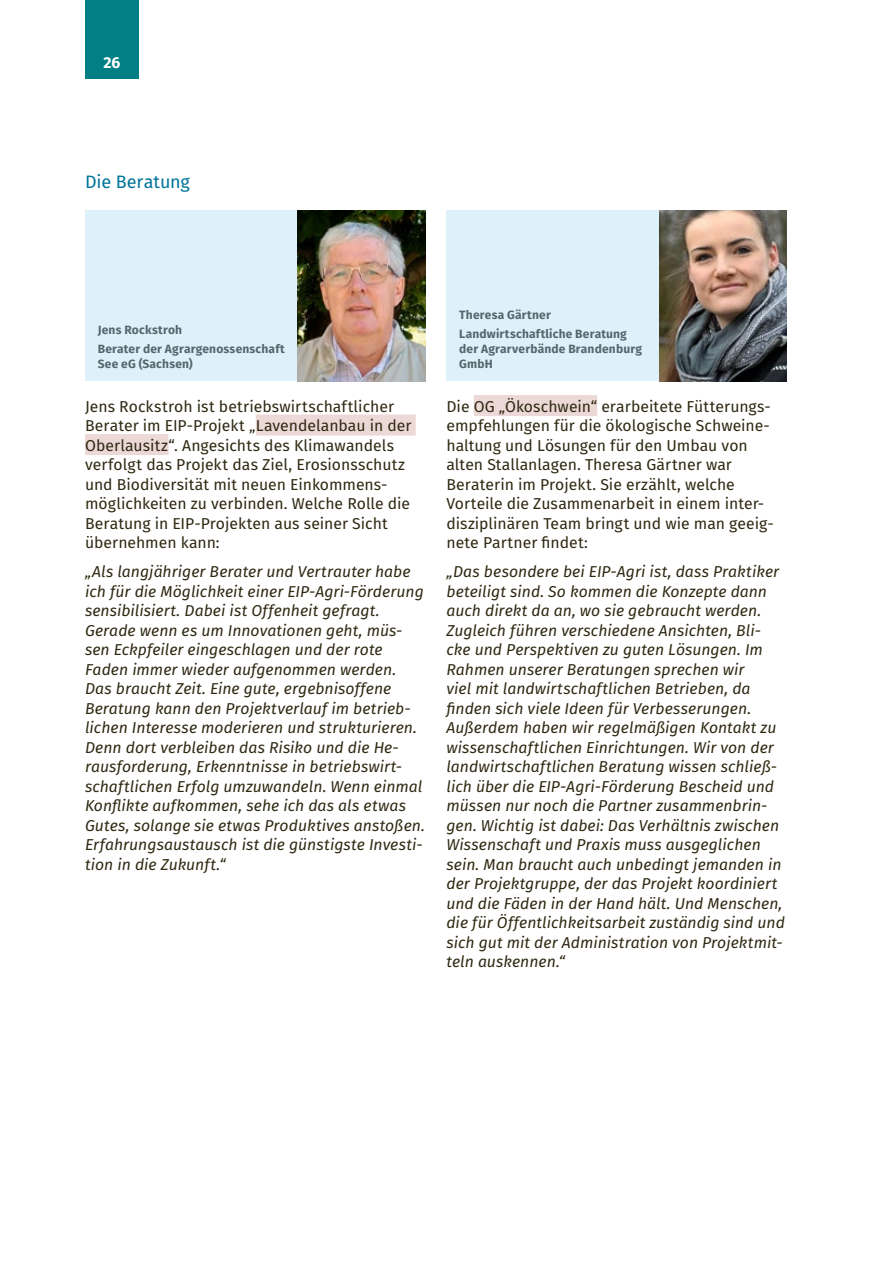
<style>
.page{position:relative;width:893px;height:1263px;background:#fff}
.page>*{position:absolute;margin:0;border:0;box-sizing:border-box;transform-origin:0 0}
.t1{font:18px "Fira Sans";letter-spacing:-.005em;color:#007499}
.Fließtext{font:italic 15.75px/19.5px "Fira Sans";color:#2f2912}
.Fließtext-2{font:15.75px/19.5px "Fira Sans";color:#2f2912}
.t2{font:700 15.75px "Fira Sans";color:#fff}
.Bildunterschrift{font:700 12px/15px "Fira Sans";letter-spacing:.015em;color:#55676d}
</style>
<div class="page">
<div style="left:85px;top:0;width:54px;height:79px;background:#008084"></div>
<div style="left:256px;top:414px;width:160px;height:21px;background:#ecd9d7"></div>
<div style="left:85px;top:434px;width:84px;height:21px;background:#ecd9d7"></div>
<div style="left:85px;top:211px;width:213px;height:170px;background:#def0fa"></div>
<img style="left:298px;top:211px;width:127px;height:170px">
<div style="left:474px;top:395px;width:123px;height:21px;background:#ecd9d7"></div>
<div style="left:446px;top:211px;width:213px;height:170px;background:#def0fa"></div>
<img style="left:659px;top:211px;width:128px;height:170px">
<p class="t2" style="left:103px;top:49px;width:18px">26</p>
<h3 class="t1" style="left:85px;top:168px;width:106px">Die Beratung</h3>
<p class="Bildunterschrift" style="left:98px;top:321px;width:86px">Jens Rockstroh</p>
<p class="Bildunterschrift" style="left:98px;top:341px;width:189px">Berater der Agrargenossenschaft<br>See eG (Sachsen)</p>
<p class="Fließtext-2" style="left:85px;top:396px;width:328px">Jens Rockstroh ist betriebswirtschaftlicher Berater im EIP-Projekt „Lavendelanbau in der Oberlausitz“. Angesichts des Klimawandels verfolgt das Projekt das Ziel, Erosionsschutz und Biodiversität mit neuen Einkommens&shy;möglichkeiten zu verbinden. Welche Rolle die Beratung in EIP-Projekten aus seiner Sicht übernehmen kann:</p>
<p class="Fließtext" style="left:85px;top:562px;width:341px">„Als langjähriger Berater und Vertrauter habe ich für die Möglichkeit einer EIP-Agri-Förderung sensibilisiert. Dabei ist Offenheit gefragt.<br>Gerade wenn es um Innovationen geht, müs&shy;sen Eckpfeiler eingeschlagen und der rote Faden immer wieder aufgenommen werden.<br>Das braucht Zeit. Eine gute, ergebnisoffene Beratung kann den Projektverlauf im betrieb&shy;lichen Interesse moderieren und strukturieren.<br>Denn dort verbleiben das Risiko und die He&shy;rausforderung, Erkenntnisse in betriebswirt&shy;schaftlichen Erfolg umzuwandeln. Wenn einmal Konflikte aufkommen, sehe ich das als etwas Gutes, solange sie etwas Produktives anstoßen.<br>Erfahrungsaustausch ist die günstigste Investi&shy;tion in die Zukunft.“</p>
<p class="Bildunterschrift" style="left:459px;top:306px;width:93px">Theresa Gärtner</p>
<p class="Bildunterschrift" style="left:459px;top:326px;width:184px">Landwirtschaftliche Beratung der Agrarverbände Brandenburg<br>GmbH</p>
<p class="Fließtext-2" style="left:446px;top:396px;width:329px">Die OG „Ökoschwein“ erarbeitete Fütterungs&shy;empfehlungen für die ökologische Schweine&shy;haltung und Lösungen für den Umbau von alten Stallanlagen. Theresa Gärtner war Beraterin im Projekt. Sie erzählt, welche Vorteile die Zusammenarbeit in einem inter&shy;disziplinären Team bringt und wie man geeig&shy;nete Partner findet:</p>
<p class="Fließtext" style="left:446px;top:562px;width:340px">„Das besondere bei EIP-Agri ist, dass Praktiker beteiligt sind. So kommen die Konzepte dann auch direkt da an, wo sie gebraucht werden.<br>Zugleich führen verschiedene Ansichten, Bli&shy;cke und Perspektiven zu guten Lösungen. Im Rahmen unserer Beratungen sprechen wir<br>viel mit landwirtschaftlichen Betrieben, da finden sich viele Ideen für Verbesserungen.<br>Außerdem haben wir regelmäßigen Kontakt zu wissenschaftlichen Einrichtungen. Wir von der landwirtschaftlichen Beratung wissen schließ&shy;lich über die EIP-Agri-Förderung Bescheid und müssen nur noch die Partner zusammenbrin&shy;gen. Wichtig ist dabei: Das Verhältnis zwischen Wissenschaft und Praxis muss ausgeglichen sein. Man braucht auch unbedingt jemanden in der Projektgruppe, der das Projekt koordiniert und die Fäden in der Hand hält. Und Menschen, die für Öffentlichkeitsarbeit zuständig sind und sich gut mit der Administration von Projektmit&shy;teln auskennen.“</p>
</div>
